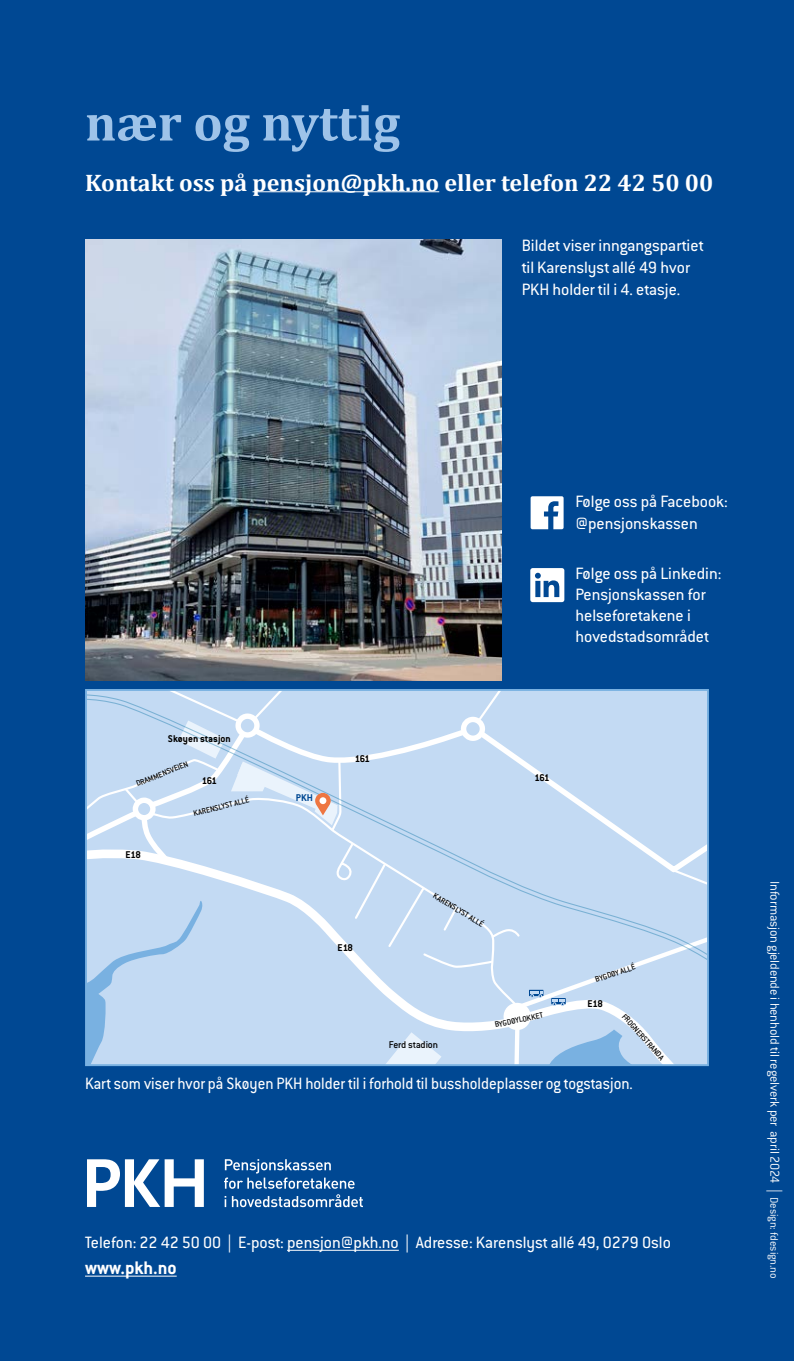
<style>
.page{position:relative;width:794px;height:1361px;background:#004893}
.page>*{position:absolute;margin:0;border:0;box-sizing:border-box;transform-origin:0 0}
.t1{font:700 52px "Cambria";color:#9ec3e9}
.t2{font:700 24px "Cambria";color:#fff}
.t3{font:700 20px "Conduit ITC Pro";color:#fff}
.t4{font:18px/22px "Conduit ITC Pro";color:#fff}
.t5{font:18px "Conduit ITC Pro";color:#fff;scale:.94 1}
.t6{font:300 14px "Conduit ITC Pro";letter-spacing:-.015em;color:#fff}
.t7{font:700 10.8px "Conduit ITC Pro";color:#000}
.t8{font:500 10.8px "Conduit ITC Pro";letter-spacing:-.02em;color:#000}
.t9{font:700 10.8px "Conduit ITC Pro";color:#004893}
.t10{font:500 8.6px "Conduit ITC Pro";color:#000}
.s1{font-size:16px}
.s2{font-size:12px}
</style>
<div class="page">
<svg style="left:530px;top:496px;width:33px;height:33px"></svg>
<svg style="left:530px;top:568px;width:34px;height:34px"></svg>
<svg style="left:88px;top:692px;width:618px;height:371px"></svg>
<div style="left:319px;top:797px;width:7px;height:7px;background:#fff;border-radius:50%"></div>
<div style="left:85px;top:689px;width:624px;height:377px;border:2px solid #79b1e1"></div>
<img style="left:85px;top:240px;width:416px;height:440px">
<hr style="left:252px;top:191px;width:187px;height:1px;background:#fff">
<svg style="left:224px;top:1159px;width:130px;height:29px"></svg>
<svg style="left:232px;top:1194px;width:131px;height:13px"></svg>
<svg style="left:87px;top:1159px;width:117px;height:48px"></svg>
<hr style="left:287px;top:1250px;width:112px;height:1px;background:#fff">
<hr style="left:85px;top:1275px;width:92px;height:1px;background:#fff">
<h1 class="t1" style="left:85px;top:91px;width:316px">nær og nyttig</h1>
<h2 class="t2" style="left:85px;top:168px;width:630px">Kontakt oss på pensjon@pkh.no eller telefon 22 42 50 00</h2>
<p class="t4" style="left:522px;top:234px;width:183px">Bildet viser inngangspartiet til Karenslyst allé 49 hvor<br>PKH holder til i 4. etasje.</p>
<p class="t4" style="left:575px;top:491px;width:154px">Følge oss på Facebook: @pensjonskassen</p>
<p class="t4" style="left:575px;top:563px;width:147px;line-height:21px">Følge oss på Linkedin:<br>Pensjonskassen for helseforetakene i hovedstadsområdet</p>
<p class="t7" style="left:168px;top:732px;width:64px">Skøyen stasjon</p>
<p class="t10" style="left:135px;top:779px;width:57px;rotate:-22deg">DRAMMENSVEIEN</p>
<p class="t7" style="left:355px;top:753px;width:17px">161</p>
<p class="t7" style="left:202px;top:774px;width:17px">161</p>
<p class="t7" style="left:534px;top:771px;width:17px">161</p>
<p class="t7" style="left:125px;top:848px;width:17px">E18</p>
<p class="t10" style="left:192px;top:808px;width:59px;rotate:-14deg">KARENSLYST ALLÉ</p>
<p class="t9" style="left:296px;top:791px;width:18px">PKH</p>
<p class="t7" style="left:337px;top:941px;width:17px">E18</p>
<p class="t10" style="left:436px;top:891px;width:59px;rotate:31deg">KARENSLYST ALLÉ</p>
<p class="t8" style="left:389px;top:1038px;width:51px">Ferd stadion</p>
<p class="t10" style="left:494px;top:1020px;width:51px;rotate:-12deg">BYGDØYLOKKET</p>
<p class="t10" style="left:594px;top:975px;width:43px;rotate:-18deg">BYGDØY ALLÉ</p>
<p class="t7" style="left:587px;top:998px;width:17px">E18</p>
<p class="t10" style="left:627px;top:1011px;width:60px;rotate:48deg">FROGNERSTRANDA</p>
<p class="t5" style="left:85px;top:1074px;width:584px">Kart som viser hvor på Skøyen PKH holder til i forhold til bussholdeplasser og togstasjon.</p>
<p class="t4" style="left:85px;top:1231px;width:587px">Telefon: 22 42 50 00 | E-post: pensjon@pkh.no | Adresse: Karenslyst allé 49, 0279 Oslo</p>
<p class="t3" style="left:85px;top:1256px;width:93px">www.pkh.no</p>
<p class="t6" style="left:782px;top:880px;width:400px;rotate:90deg">Informasjon gjeldende i henhold til regelverk per april 2024 <span class="s1">|</span> <span class="s2">Design: fdesign.no</span></p>
</div>
